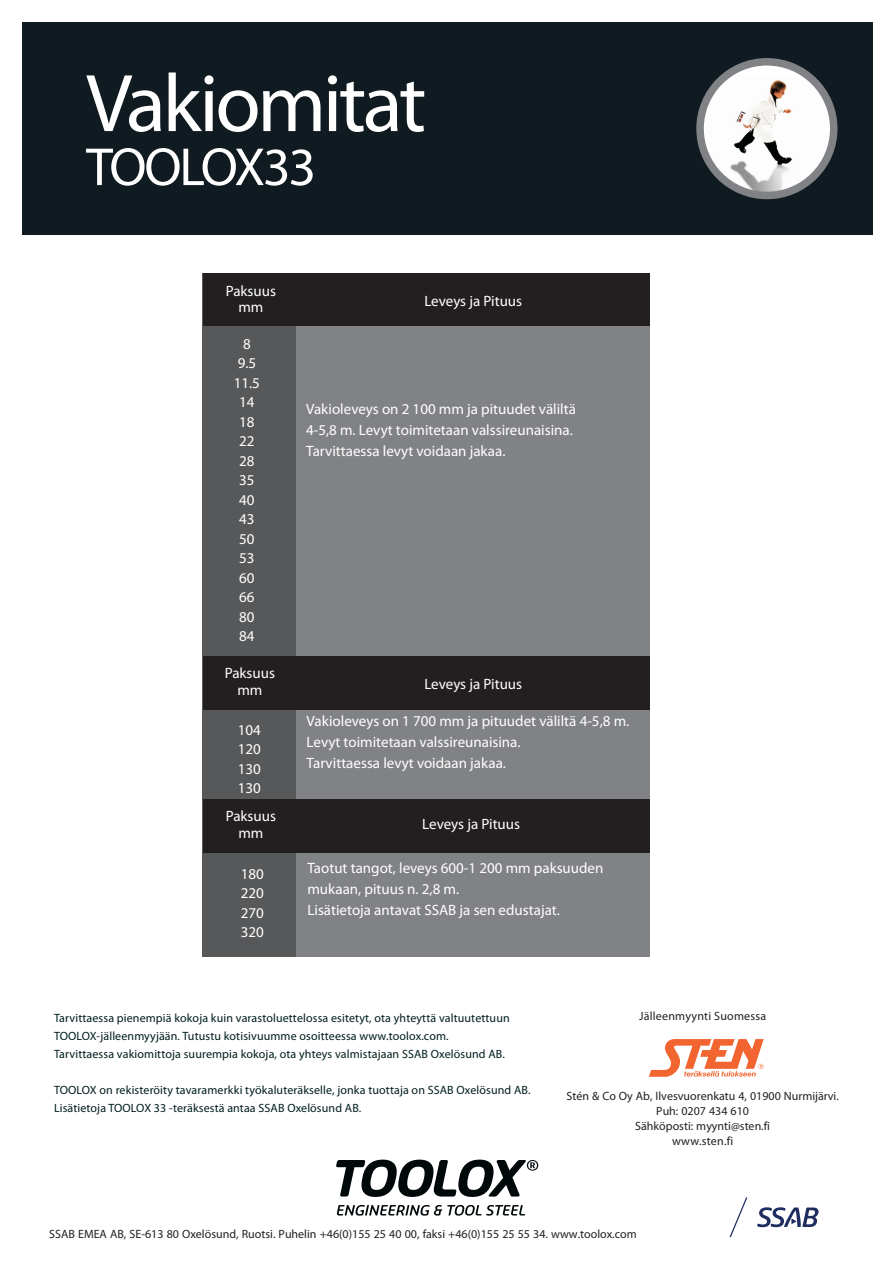
<style>
.page{position:relative;width:893px;height:1263px;background:#fff}
.page>*{position:absolute;margin:0;border:0;box-sizing:border-box;transform-origin:0 0}
.t1{font:82.5px "Myriad Pro";letter-spacing:-.04em;color:#fff}
.t2{font:55.5px "Myriad Pro";letter-spacing:-.04em;color:#fff}
.t3{font:54px "Myriad Pro";letter-spacing:-.04em;color:#fff}
.t4{font:15px/19.5px "Myriad Pro";color:#fff;text-align:center}
.t5{font:12px/18px "Myriad Pro";letter-spacing:.01em;color:#011d1e}
.t6{font:12px/15px "Myriad Pro";color:#231f20;text-align:center}
.t7{font:12px "Myriad Pro";letter-spacing:.02em;color:#231f20}
</style>
<div class="page">
<svg style="left:336px;top:1159px;width:202px;height:38px"></svg>
<svg style="left:337px;top:1205px;width:188px;height:10px"></svg>
<svg style="left:757px;top:1207px;width:61px;height:20px"></svg>
<svg style="left:730px;top:1197px;width:17px;height:40px"></svg>
<svg style="left:649px;top:1039px;width:115px;height:38px"></svg>
<div style="left:291px;top:322px;width:358px;height:635px;background:#808285"></div>
<div style="left:202px;top:274px;width:94px;height:683px;background:#57585a"></div>
<div style="left:203px;top:273px;width:446px;height:53px;background:#231f20"></div>
<div style="left:203px;top:656px;width:446px;height:53px;background:#231f20"></div>
<div style="left:203px;top:800px;width:446px;height:53px;background:#231f20"></div>
<div style="left:22px;top:22px;width:851px;height:213px;background:#101a21"></div>
<svg style="left:700px;top:62px;width:134px;height:133px"></svg>
<img style="left:706px;top:75px;width:128px;height:120px">
<div style="left:696px;top:58px;width:141px;height:141px;border:8px solid #808285;border-radius:50%"></div>
<h1 class="t1" style="left:86px;top:53px;width:342px">Vakiomitat</h1>
<h3 class="t3" style="left:86px;top:134px;width:232px">TOOLOX33</h3>
<h1 class="t1" style="left:114px;top:66px;width:669px">Standard dimensions</h1>
<h2 class="t2" style="left:22px;top:159px;width:238px">TOOLOX33</h2>
<p class="t4" style="left:226px;top:282px;width:52px;line-height:16.5px">Paksuus mm</p>
<p class="t4" style="left:424px;top:291px;width:99px">Leveys ja Pituus</p>
<p class="t4" style="left:234px;top:334px;width:28px">8<br>9.5<br>11.5<br>14<br>18<br>22<br>28<br>35<br>40<br>43<br>50<br>53<br>60<br>66<br>80<br>84</p>
<p class="t4" style="left:225px;top:665px;width:52px;line-height:16.5px">Paksuus mm</p>
<p class="t4" style="left:238px;top:720px;width:25px;text-align:justify">104<br>120<br>130<br>130</p>
<p class="t4" style="left:306px;top:398px;width:271px;line-height:21px;text-align:left">Vakioleveys on 2 100 mm ja pituudet väliltä<br>4-5,8 m. Levyt toimitetaan valssireunaisina.<br>Tarvittaessa levyt voidaan jakaa.</p>
<p class="t4" style="left:424px;top:674px;width:99px">Leveys ja Pituus</p>
<p class="t4" style="left:307px;top:710px;width:324px;line-height:21px;text-align:left">Vakioleveys on 1 700 mm ja pituudet väliltä 4-5,8 m.<br>Levyt toimitetaan valssireunaisina.<br>Tarvittaessa levyt voidaan jakaa.</p>
<p class="t4" style="left:226px;top:807px;width:52px;line-height:16.5px">Paksuus mm</p>
<p class="t4" style="left:422px;top:814px;width:99px">Leveys ja Pituus</p>
<p class="t4" style="left:241px;top:864px;width:25px;text-align:justify">180<br>220<br>270<br>320</p>
<p class="t4" style="left:307px;top:857px;width:298px;line-height:21px;text-align:left">Taotut tangot, leveys 600-1 200 mm paksuuden mukaan, pituus n. 2,8 m.<br>Lisätietoja antavat SSAB ja sen edustajat.</p>
<p class="t5" style="left:54px;top:1008px;width:457px">Tarvittaessa pienempiä kokoja kuin varastoluettelossa esitetyt, ota yhteyttä valtuutettuun<br>TOOLOX-jälleenmyyjään. Tutustu kotisivuumme osoitteessa www.toolox.com.<br>Tarvittaessa vakiomittoja suurempia kokoja, ota yhteys valmistajaan SSAB Oxelösund AB.</p>
<p class="t5" style="left:54px;top:1080px;width:478px">TOOLOX on rekisteröity tavaramerkki työkaluteräkselle, jonka tuottaja on SSAB Oxelösund AB.<br>Lisätietoja TOOLOX 33 -teräksestä antaa SSAB Oxelösund AB.</p>
<p class="t7" style="left:639px;top:1009px;width:129px">Jälleenmyynti Suomessa</p>
<p class="t6" style="left:566px;top:1088px;width:274px">Stén &amp; Co Oy Ab, Ilvesvuorenkatu 4, 01900 Nurmijärvi.<br>Puh: 0207 434 610<br>Sähköposti: myynti@sten.fi<br>www.sten.fi</p>
<p class="t6" style="left:49px;top:1226px;width:589px">SSAB EMEA AB, SE-613 80 Oxelösund, Ruotsi. Puhelin +46(0)155 25 40 00, faksi +46(0)155 25 55 34. www.toolox.com</p>
</div>
